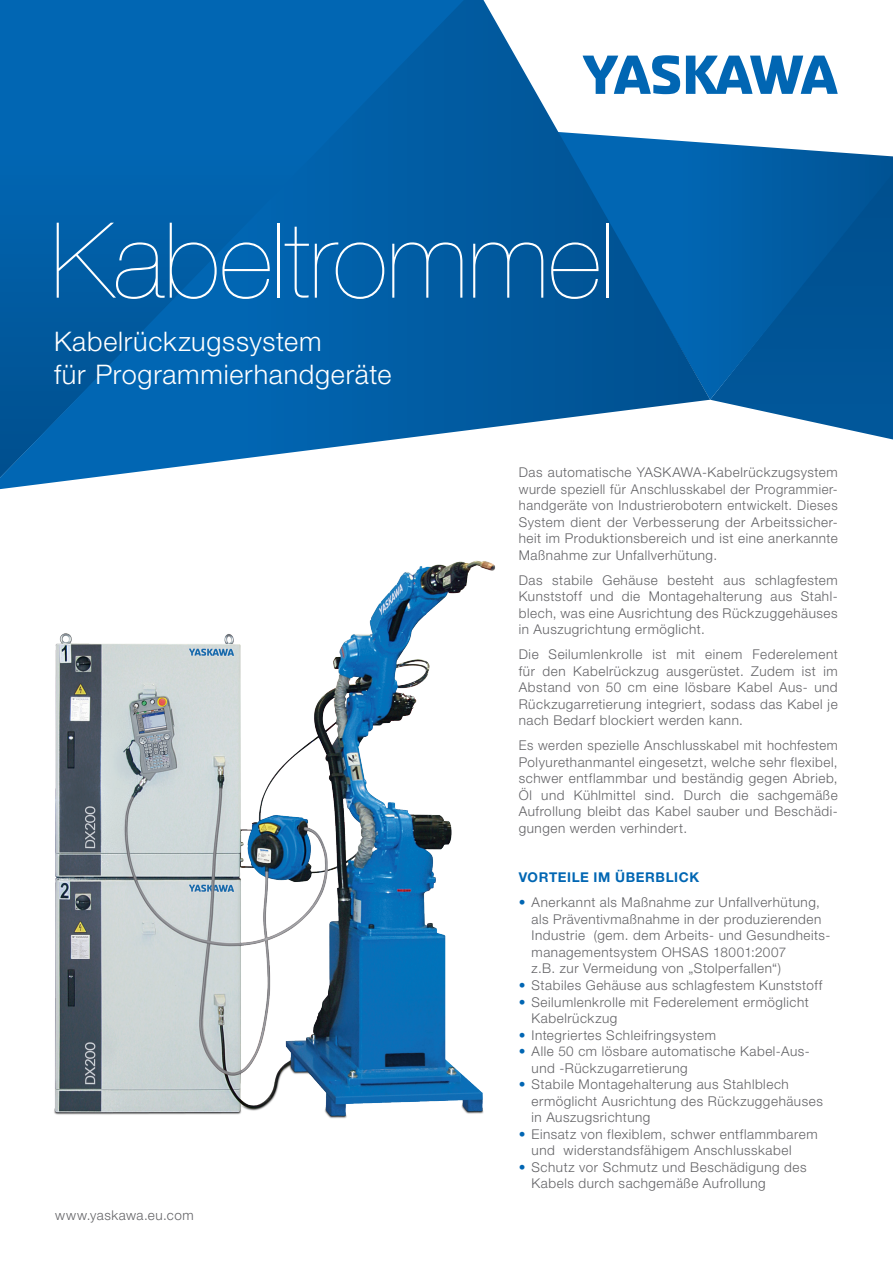
<style>
.page{position:relative;width:893px;height:1263px;background:#fff}
.page>*{position:absolute;margin:0;border:0;box-sizing:border-box;transform-origin:0 0}
.t1{font:200 105px "Helvetica Neue LT Pro";letter-spacing:-.005em;color:#fff}
.t2{font:300 27px "Helvetica Neue LT Pro";letter-spacing:.025em;color:#fff}
.Flyer_Grundtext{font:300 13.5px/16.5px "Helvetica Neue LT Pro";letter-spacing:.04em;color:#636366;text-align:justify}
.Flyer_Grundtext_mit{font:300 13.5px/16.5px "Helvetica Neue LT Pro";letter-spacing:.04em;color:#636366}
.t3{font:700 13.5px "Helvetica Neue LT Pro";letter-spacing:.045em;color:#0166b3}
.s1{color:#0166b3}
</style>
<div class="page">
<svg style="left:712px;top:400px;width:181px;height:39px"></svg>
<svg style="left:710px;top:156px;width:183px;height:244px;background:#00589d"></svg>
<svg style="left:0;top:0;width:710px;height:489px;background:#1a70b1"></svg>
<img style="left:54px;top:560px;width:441px;height:559px">
<svg style="left:483px;top:0;width:404px;height:156px"></svg>
<svg style="left:583px;top:55px;width:97px;height:39px"></svg>
<svg style="left:686px;top:56px;width:152px;height:38px"></svg>
<p class="t1" style="left:51px;top:200px;width:565px">Kabeltrommel</p>
<p class="t2" style="left:54px;top:325px;width:269px">Kabelrückzugssystem</p>
<p class="t2" style="left:54px;top:358px;width:339px">für Programmierhandgeräte</p>
<p class="Flyer_Grundtext" style="left:55px;top:1207px;width:140px">www.yaskawa.eu.com</p>
<p class="Flyer_Grundtext" style="left:519px;top:464px;width:320px">Das automatische YASKAWA-Kabelrückzugsystem wurde speziell für Anschlusskabel der Programmier&shy;handgeräte von Industrierobotern entwickelt. Dieses System dient der Verbesserung der Arbeitssicher&shy;heit im Produktionsbereich und ist eine anerkannte Maßnahme zur Unfallverhütung.</p>
<p class="Flyer_Grundtext" style="left:519px;top:572px;width:320px">Das stabile Gehäuse besteht aus schlagfestem Kunststoff und die Montagehalterung aus Stahl&shy;blech, was eine Ausrichtung des Rückzuggehäuses in Auszugrichtung ermöglicht.</p>
<p class="Flyer_Grundtext" style="left:519px;top:646px;width:320px">Die Seilumlenkrolle ist mit einem Federelement für den Kabelrückzug ausgerüstet. Zudem ist im Abstand von 50 cm eine lösbare Kabel Aus- und Rückzugarretierung integriert, sodass das Kabel je nach Bedarf blockiert werden kann.</p>
<p class="Flyer_Grundtext" style="left:519px;top:737px;width:320px">Es werden spezielle Anschlusskabel mit hochfestem Polyurethanmantel eingesetzt, welche sehr flexibel, schwer entflammbar und beständig gegen Abrieb, Öl und Kühlmittel sind. Durch die sachgemäße Aufrollung bleibt das Kabel sauber und Beschädi&shy;gungen werden verhindert.</p>
<p class="t3" style="left:519px;top:869px;width:182px">VORTEILE IM ÜBERBLICK</p>
<p class="Flyer_Grundtext_mit" style="left:531px;top:894px;width:300px;text-indent:-13px"><span class="s1">•</span> Anerkannt als Maßnahme zur Unfallverhütung, als Präventivmaßnahme in der produzierenden Industrie (gem. dem Arbeits- und Gesundheits&shy;managementsystem OHSAS 18001:2007<br>z.B. zur Vermeidung von „Stolperfallen“)</p>
<p class="Flyer_Grundtext_mit" style="left:519px;top:977px;width:305px"><span class="s1">•</span> Stabiles Gehäuse aus schlagfestem Kunststoff</p>
<p class="Flyer_Grundtext_mit" style="left:531px;top:993px;width:279px;text-indent:-13px"><span class="s1">•</span> Seilumlenkrolle mit Federelement ermöglicht<br>Kabelrückzug</p>
<p class="Flyer_Grundtext_mit" style="left:519px;top:1026px;width:199px"><span class="s1">•</span> Integriertes Schleifringsystem</p>
<p class="Flyer_Grundtext_mit" style="left:531px;top:1043px;width:280px;text-indent:-13px"><span class="s1">•</span> Alle 50 cm lösbare automatische Kabel-Aus&shy;und -Rückzugarretierung</p>
<p class="Flyer_Grundtext_mit" style="left:531px;top:1076px;width:293px;text-indent:-13px"><span class="s1">•</span> Stabile Montagehalterung aus Stahlblech ermöglicht Ausrichtung des Rückzuggehäuses in Auszugsrichtung</p>
<p class="Flyer_Grundtext_mit" style="left:531px;top:1125px;width:288px;text-indent:-13px"><span class="s1">•</span> Einsatz von flexiblem, schwer entflammbarem und widerstandsfähigem Anschlusskabel</p>
<p class="Flyer_Grundtext_mit" style="left:531px;top:1158px;width:277px;text-indent:-13px"><span class="s1">•</span> Schutz vor Schmutz und Beschädigung des<br>Kabels durch sachgemäße Aufrollung</p>
</div>
